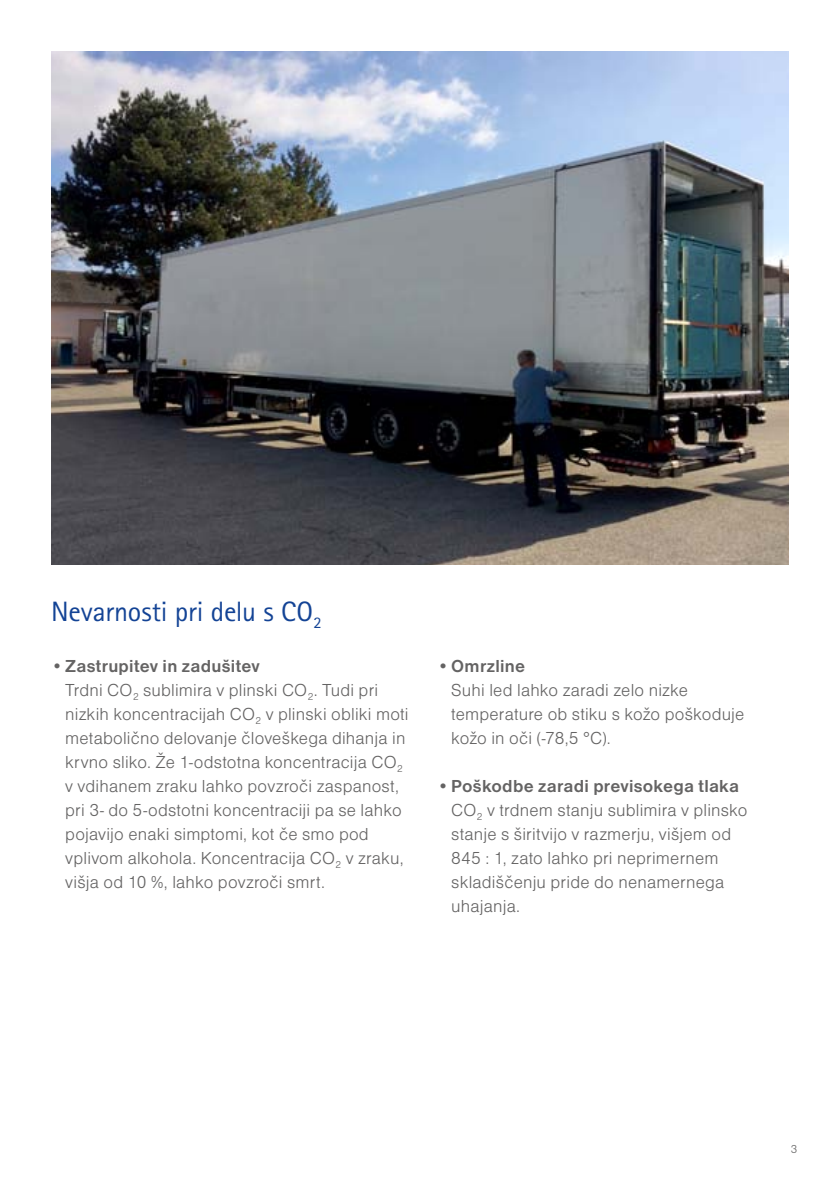
<style>
.page{position:relative;width:840px;height:1191px;background:#fff}
.page>*{position:absolute;margin:0;border:0;box-sizing:border-box;transform-origin:0 0}
.t1{font:28px "Rotis Sans Serif";letter-spacing:-.005em;color:#134395}
.t2{font:18px/24px "Nimbus San DEE Ligh";letter-spacing:.01em;color:#646363}
.t3{font:700 18px "Nimbus San DEE";letter-spacing:.015em;color:#646363}
.t4{font:12px "Nimbus San DEE Ligh";color:#646363}
</style>
<div class="page">
<img style="left:51px;top:51px;width:737px;height:513px">
<h1 class="t1" style="left:51px;top:595px;width:272px">Nevarnosti pri delu s CO<sub>2</sub></h1>
<p class="t3" style="left:51px;top:656px;width:210px">•Zastrupitev in zadušitev</p>
<p class="t2" style="left:65px;top:678px;width:344px">Trdni CO<sub>2</sub> sublimira v plinski CO<sub>2</sub>. Tudi pri nizkih koncentracijah CO<sub>2</sub> v plinski obliki moti metabolično delovanje človeškega dihanja in krvno sliko. Že 1-odstotna koncentracija CO<sub>2 </sub>v vdihanem zraku lahko povzroči zaspanost, pri 3- do 5-odstotni koncentraciji pa se lahko pojavijo enaki simptomi, kot če smo pod vplivom alkohola. Koncentracija CO<sub>2</sub> v zraku, višja od 10 %, lahko povzroči smrt.</p>
<p class="t3" style="left:437px;top:656px;width:90px">•Omrzline</p>
<p class="t2" style="left:451px;top:678px;width:294px">Suhi led lahko zaradi zelo nizke temperature ob stiku s kožo poškoduje kožo in oči (-78,5 °C).</p>
<p class="t3" style="left:437px;top:776px;width:303px">•Poškodbe zaradi previsokega tlaka</p>
<p class="t2" style="left:451px;top:798px;width:297px">CO<sub>2</sub> v trdnem stanju sublimira v plinsko stanje s širitvijo v razmerju, višjem od<br>845 : 1, zato lahko pri neprimernem skladiščenju pride do nenamernega uhajanja.</p>
<p class="t4" style="left:790px;top:1142px;width:8px">3</p>
</div>
